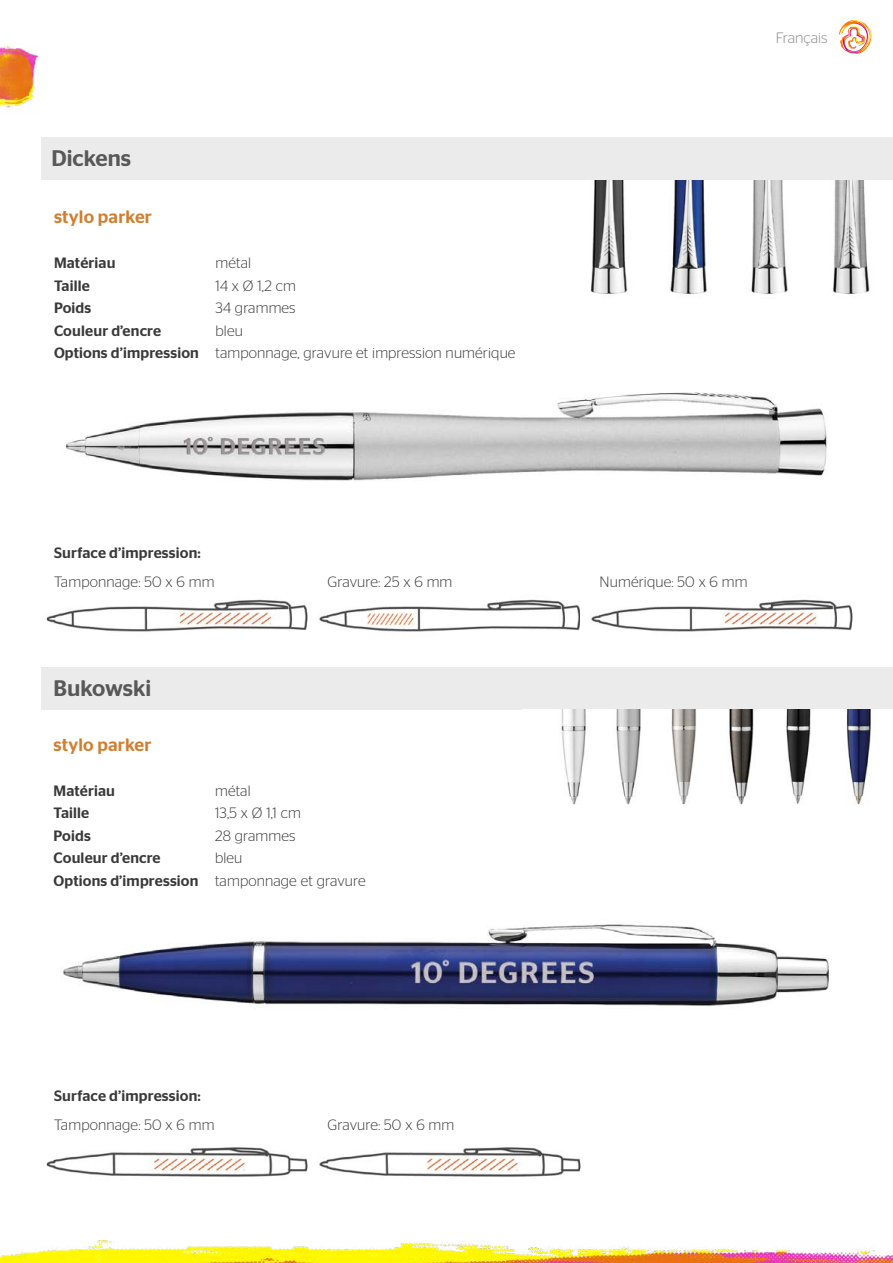
<style>
.page{position:relative;width:893px;height:1263px;background:#fff}
.page>*{position:absolute;margin:0;border:0;box-sizing:border-box;transform-origin:0 0}
.t1{font:500 22.5px "Stag Sans";color:#585858}
.t2{font:500 18px "Stag Sans";letter-spacing:.01em;color:#d27e2f}
.t3{font:300 15px/22.5px "Stag Sans";letter-spacing:.01em;color:#393939}
.t4{font:500 15px "Stag Sans";letter-spacing:.01em;color:#393939}
.t5{font:300 15px "Stag Sans";color:#888}
.s1{font-weight:500}
</style>
<div class="page">
<img style="left:0;top:1240px;width:893px;height:23px">
<img style="left:0;top:45px;width:39px;height:63px">
<svg style="left:839px;top:20px;width:33px;height:34px"></svg>
<div style="left:41px;top:137px;width:852px;height:43px;background:#ebebeb"></div>
<div style="left:41px;top:667px;width:852px;height:43px;background:#ebebeb"></div>
<img style="left:66px;top:393px;width:761px;height:88px">
<img style="left:60px;top:924px;width:769px;height:82px">
<img style="left:561px;top:710px;width:310px;height:95px">
<img style="left:590px;top:180px;width:280px;height:115px">
<img style="left:46px;top:599px;width:262px;height:33px">
<img style="left:46px;top:1147px;width:262px;height:30px">
<img style="left:319px;top:599px;width:261px;height:33px">
<img style="left:319px;top:1147px;width:262px;height:30px">
<img style="left:591px;top:599px;width:262px;height:33px">
<h1 class="t1" style="left:51px;top:145px;width:81px">Dickens</h1>
<p class="t2" style="left:54px;top:207px;width:99px">stylo parker</p>
<p class="t4" style="left:54px;top:254px;width:63px">Matériau</p>
<p class="t3" style="left:216px;top:252px;width:37px">métal</p>
<p class="t4" style="left:54px;top:277px;width:37px">Taille</p>
<p class="t3" style="left:216px;top:274px;width:82px">14 x Ø 1,2 cm</p>
<p class="t4" style="left:54px;top:299px;width:39px">Poids</p>
<p class="t3" style="left:216px;top:297px;width:82px">34 grammes</p>
<p class="t4" style="left:54px;top:322px;width:109px">Couleur d’encre</p>
<p class="t3" style="left:54px;top:319px;width:463px;text-indent:162px">bleu<br><span class="s1">Options d’impression</span> tamponnage, gravure et impression numérique</p>
<p class="t4" style="left:54px;top:544px;width:148px">Surface d’impression:</p>
<p class="t3" style="left:54px;top:570px;width:162px">Tamponnage: 50 x 6 mm</p>
<h1 class="t1" style="left:53px;top:675px;width:99px">Bukowski</h1>
<p class="t3" style="left:327px;top:570px;width:126px">Gravure: 25 x 6 mm</p>
<p class="t2" style="left:54px;top:734px;width:99px">stylo parker</p>
<p class="t4" style="left:54px;top:782px;width:63px">Matériau</p>
<p class="t3" style="left:215px;top:779px;width:37px">métal</p>
<p class="t4" style="left:54px;top:804px;width:37px">Taille</p>
<p class="t3" style="left:215px;top:801px;width:87px">13,5 x Ø 1,1 cm</p>
<p class="t4" style="left:54px;top:827px;width:39px">Poids</p>
<p class="t3" style="left:215px;top:824px;width:82px">28 grammes</p>
<p class="t4" style="left:54px;top:849px;width:109px">Couleur d’encre</p>
<p class="t3" style="left:54px;top:846px;width:314px;text-indent:162px">bleu<br><span class="s1">Options d’impression</span> tamponnage et gravure</p>
<p class="t4" style="left:54px;top:1087px;width:148px">Surface d’impression:</p>
<p class="t3" style="left:54px;top:1113px;width:162px">Tamponnage: 50 x 6 mm</p>
<p class="t3" style="left:327px;top:1113px;width:128px">Gravure: 50 x 6 mm</p>
<p class="t5" style="left:776px;top:30px;width:53px">Français</p>
<p class="t3" style="left:600px;top:570px;width:150px">Numérique: 50 x 6 mm</p>
</div>
